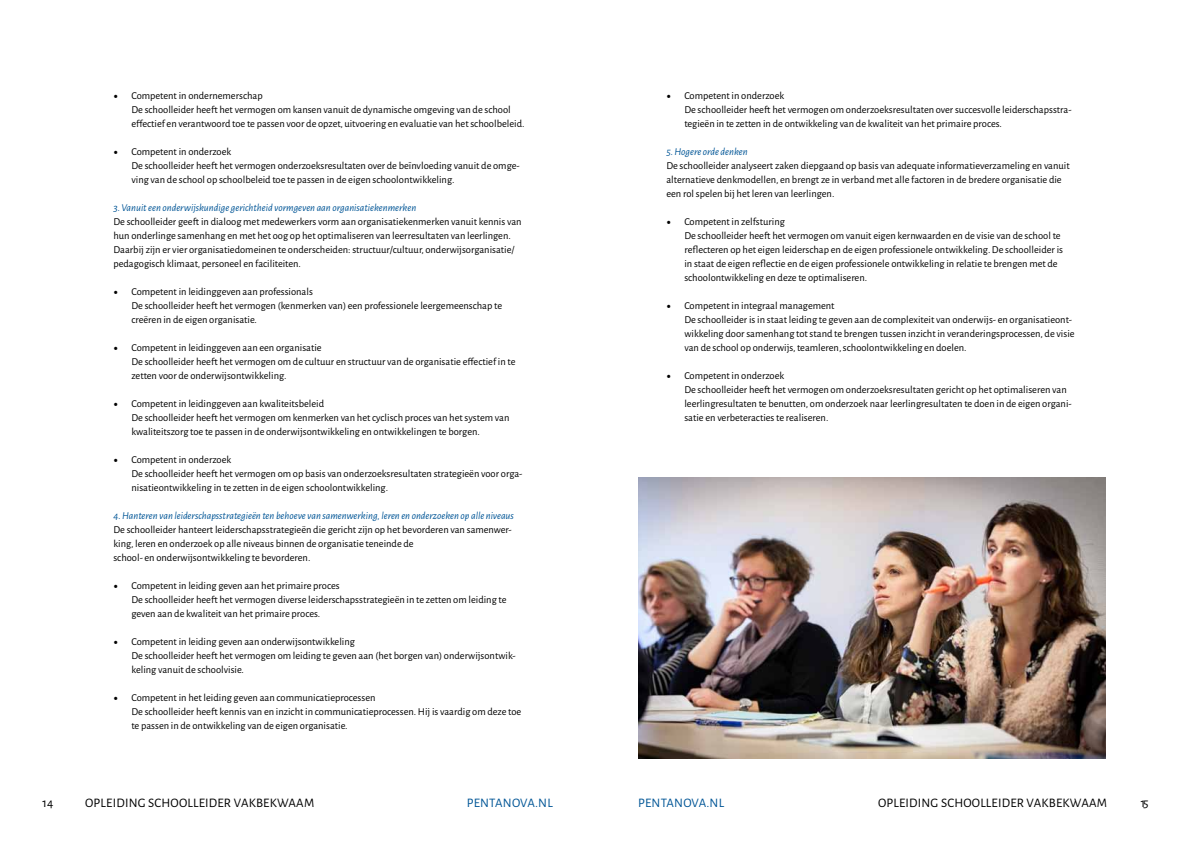
<style>
.page{position:relative;width:1191px;height:842px;background:#fff}
.page>*{position:absolute;margin:0;border:0;box-sizing:border-box;transform-origin:0 0}
.t1{font:13px "Alegreya Sans";letter-spacing:.01em;color:#000}
.t2{font:13px "Alegreya Sans";letter-spacing:.015em;color:#005596}
.t3{font:10.5px/14px "Alegreya Sans";color:#000}
.t4{font:italic 10.5px "Alegreya Sans";color:#005596}
.s1{font-family:"Minion Pro";font-size:12px}
</style>
<div class="page">
<img style="left:638px;top:477px;width:468px;height:282px">
<p class="t3" style="left:131px;top:88px;width:394px;text-indent:-18px"><span class="s1">•</span> Competent in ondernemerschap<br>De schoolleider heeft het vermogen om kansen vanuit de dynamische omgeving van de school effectief en verantwoord toe te passen voor de opzet, uitvoering en evaluatie van het schoolbeleid.</p>
<p class="t3" style="left:131px;top:144px;width:390px;text-indent:-18px"><span class="s1">•</span> Competent in onderzoek<br>De schoolleider heeft het vermogen onderzoeksresultaten over de beïnvloeding vanuit de omge&shy;ving van de school op schoolbeleid toe te passen in de eigen schoolontwikkeling.</p>
<p class="t4" style="left:113px;top:201px;width:304px">3. Vanuit een onderwijskundige gerichtheid vormgeven aan organisatiekenmerken</p>
<p class="t3" style="left:113px;top:214px;width:410px">De schoolleider geeft in dialoog met medewerkers vorm aan organisatiekenmerken vanuit kennis van hun onderlinge samenhang en met het oog op het optimaliseren van leerresultaten van leerlingen.<br>Daarbij zijn er vier organisatiedomeinen te onderscheiden: structuur/cultuur, onderwijsorganisatie/ pedagogisch klimaat, personeel en faciliteiten.</p>
<p class="t3" style="left:131px;top:284px;width:372px;text-indent:-18px"><span class="s1">•</span> Competent in leidinggeven aan professionals<br>De schoolleider heeft het vermogen (kenmerken van) een professionele leergemeenschap te creëren in de eigen organisatie.</p>
<p class="t3" style="left:131px;top:340px;width:385px;text-indent:-18px"><span class="s1">•</span> Competent in leidinggeven aan een organisatie<br>De schoolleider heeft het vermogen om de cultuur en structuur van de organisatie effectief in te zetten voor de onderwijsontwikkeling.</p>
<p class="t3" style="left:131px;top:396px;width:379px;text-indent:-18px"><span class="s1">•</span> Competent in leidinggeven aan kwaliteitsbeleid<br>De schoolleider heeft het vermogen om kenmerken van het cyclisch proces van het system van kwaliteitszorg toe te passen in de onderwijsontwikkeling en ontwikkelingen te borgen.</p>
<p class="t3" style="left:131px;top:452px;width:392px;text-indent:-18px"><span class="s1">•</span> Competent in onderzoek<br>De schoolleider heeft het vermogen om op basis van onderzoeksresultaten strategieën voor orga&shy;nisatieontwikkeling in te zetten in de eigen schoolontwikkeling.</p>
<p class="t4" style="left:113px;top:509px;width:402px">4. Hanteren van leiderschapsstrategieën ten behoeve van samenwerking, leren en onderzoeken op alle niveaus</p>
<p class="t3" style="left:113px;top:522px;width:400px">De schoolleider hanteert leiderschapsstrategieën die gericht zijn op het bevorderen van samenwer&shy;king, leren en onderzoek op alle niveaus binnen de organisatie teneinde de<br>school- en onderwijsontwikkeling te bevorderen.</p>
<p class="t3" style="left:131px;top:578px;width:376px;text-indent:-18px"><span class="s1">•</span> Competent in leiding geven aan het primaire proces<br>De schoolleider heeft het vermogen diverse leiderschapsstrategieën in te zetten om leiding te geven aan de kwaliteit van het primaire proces.</p>
<p class="t3" style="left:131px;top:634px;width:386px;text-indent:-18px"><span class="s1">•</span> Competent in leiding geven aan onderwijsontwikkeling<br>De schoolleider heeft het vermogen om leiding te geven aan (het borgen van) onderwijsontwik&shy;keling vanuit de schoolvisie.</p>
<p class="t3" style="left:131px;top:690px;width:391px;text-indent:-18px"><span class="s1">•</span> Competent in het leiding geven aan communicatieprocessen<br>De schoolleider heeft kennis van en inzicht in communicatieprocessen. Hij is vaardig om deze toe te passen in de ontwikkeling van de eigen organisatie.</p>
<p class="t3" style="left:684px;top:88px;width:389px;text-indent:-18px"><span class="s1">•</span> Competent in onderzoek<br>De schoolleider heeft het vermogen om onderzoeksresultaten over succesvolle leiderschapsstra&shy;tegieën in te zetten in de ontwikkeling van de kwaliteit van het primaire proces.</p>
<p class="t4" style="left:666px;top:145px;width:83px">5. Hogere orde denken</p>
<p class="t3" style="left:666px;top:158px;width:405px">De schoolleider analyseert zaken diepgaand op basis van adequate informatieverzameling en vanuit alternatieve denkmodellen, en brengt ze in verband met alle factoren in de bredere organisatie die een rol spelen bij het leren van leerlingen.</p>
<p class="t3" style="left:684px;top:214px;width:380px;text-indent:-18px"><span class="s1">•</span> Competent in zelfsturing<br>De schoolleider heeft het vermogen om vanuit eigen kernwaarden en de visie van de school te reflecteren op het eigen leiderschap en de eigen professionele ontwikkeling. De schoolleider is in staat de eigen reflectie en de eigen professionele ontwikkeling in relatie te brengen met de schoolontwikkeling en deze te optimaliseren.</p>
<p class="t3" style="left:684px;top:298px;width:392px;text-indent:-18px"><span class="s1">•</span> Competent in integraal management<br>De schoolleider is in staat leiding te geven aan de complexiteit van onderwijs- en organisatieont&shy;wikkeling door samenhang tot stand te brengen tussen inzicht in veranderingsprocessen, de visie van de school op onderwijs, teamleren, schoolontwikkeling en doelen.</p>
<p class="t3" style="left:684px;top:368px;width:389px;text-indent:-18px"><span class="s1">•</span> Competent in onderzoek<br>De schoolleider heeft het vermogen om onderzoeksresultaten gericht op het optimaliseren van leerlingresultaten te benutten, om onderzoek naar leerlingresultaten te doen in de eigen organi&shy;satie en verbeteracties te realiseren.</p>
<p class="t1" style="left:43px;top:794px;width:12px">14</p>
<p class="t1" style="left:85px;top:794px;width:16px">Opleidin</p>
<p class="t1" style="left:138px;top:794px;width:25px">g Schoolleider</p>
<p class="t1" style="left:234px;top:794px;width:17px">Vakbekwaam</p>
<p class="t2" style="left:467px;top:794px;width:87px">PENTANOVA.NL</p>
<p class="t2" style="left:638px;top:794px;width:87px">PENTANOVA.NL</p>
<p class="t1" style="left:878px;top:794px;width:16px">Opleidin</p>
<p class="t1" style="left:930px;top:794px;width:25px">g Schoolleider</p>
<p class="t1" style="left:1026px;top:794px;width:17px">Vakbekwaam</p>
<p class="t1" style="left:1141px;top:794px;width:9px">15</p>
</div>
